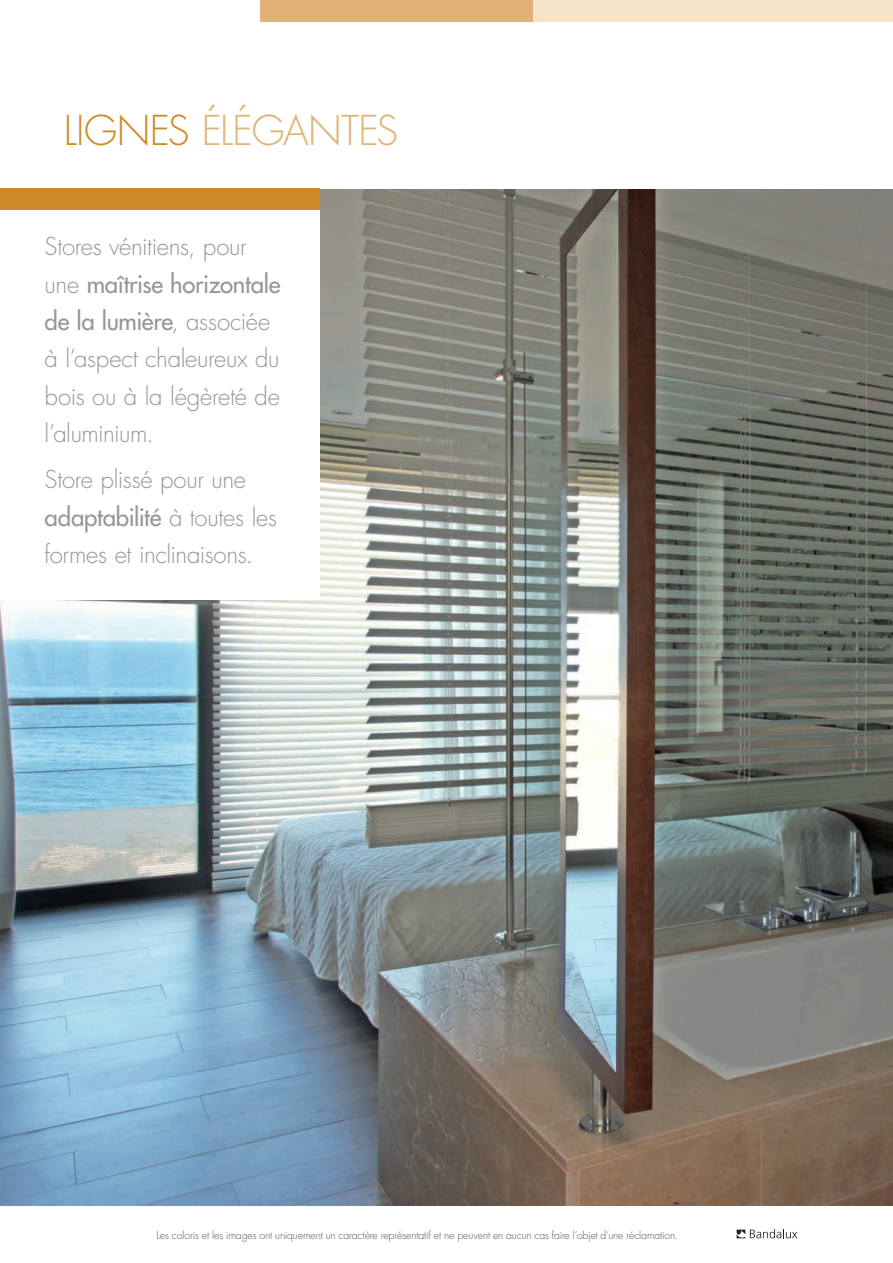
<style>
.page{position:relative;width:893px;height:1263px;background:#fff}
.page>*{position:absolute;margin:0;border:0;box-sizing:border-box;transform-origin:0 0}
.t1{font:300 40.05px "Futura";letter-spacing:-.015em;color:#e1b275}
.t2{font:300 24px/37.5px "Futura";letter-spacing:-.015em;color:#95979a;text-align:justify}
.t3{font:500 24px/37.5px "Futura Std";letter-spacing:-.015em;color:#95979a}
.t4{font:300 10.5px "Futura";letter-spacing:-.015em;color:#57585a}
.s1{color:#ce8a26}
.s2{font-family:"Futura";font-weight:300}
</style>
<div class="page">
<svg style="left:737px;top:1229px;width:60px;height:9px"></svg>
<img style="left:0;top:189px;width:893px;height:1016px">
<svg style="left:892px;top:0;width:1px;height:21px"></svg>
<div style="left:502px;top:0;width:390px;height:21px;background:#f5e3ca"></div>
<div style="left:261px;top:0;width:272px;height:21px;background:#e1b275"></div>
<div style="left:0;top:189px;width:319px;height:411px;background:#fff"></div>
<div style="left:0;top:189px;width:319px;height:21px;background:#ce8a26"></div>
<h1 class="t1" style="left:64px;top:105px;width:336px"><span class="s1">LIGNES</span> ÉLÉGANTES</h1>
<p class="t2" style="left:45px;top:228px;width:204px">Stores vénitiens, pour</p>
<p class="t3" style="left:45px;top:265px;width:237px"><span class="s2">une</span> maîtrise horizontale de la lumière<span class="s2">, associée</span></p>
<p class="t2" style="left:45px;top:340px;width:237px">à l’aspect chaleureux du bois ou à la légèreté de l’aluminium.</p>
<p class="t2" style="left:45px;top:461px;width:203px">Store plissé pour une</p>
<p class="t3" style="left:45px;top:498px;width:234px">adaptabilité <span class="s2">à toutes les</span></p>
<p class="t2" style="left:45px;top:536px;width:210px">formes et inclinaisons.</p>
<p class="t4" style="left:157px;top:1229px;width:523px">Les coloris et les images ont uniquement un caractère représentatif et ne peuvent en aucun cas faire l’objet d’une réclamation.</p>
</div>
